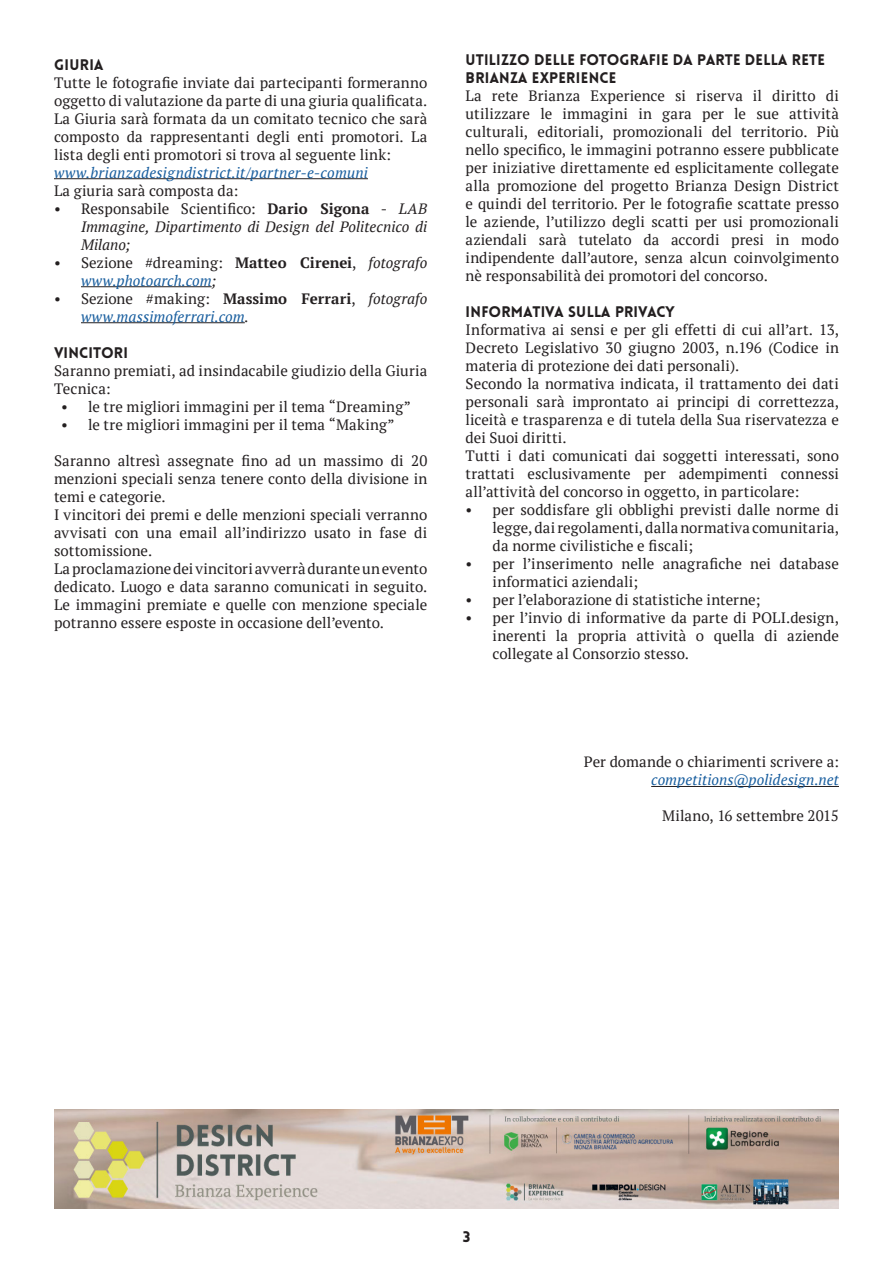
<style>
.page{position:relative;width:893px;height:1263px;background:#fff}
.page>*{position:absolute;margin:0;border:0;box-sizing:border-box;transform-origin:0 0}
.Normale{font:15px/18px "PT Serif";letter-spacing:.005em;color:#231f20;text-align:justify}
.Normale-2{font:italic 15px/18px "PT Serif";letter-spacing:.01em;color:#175d9e}
.Normale-3{font:900 15px/18px "Lovelo";letter-spacing:.005em;color:#231f20}
.t1{font:italic 15px/18px "PT Serif";color:#231f20;text-align:justify}
.s1{font-style:normal}
.s2{font-weight:700;font-style:normal}
.s3{font-weight:700}
.s4{font-style:italic}
.s5{font-style:italic;color:#175d9e}
.s6{font-style:normal;color:#231f20}
.s7{font-weight:700;font-style:normal;color:#231f20}
.s8{color:#231f20}
</style>
<div class="page">
<hr style="left:54px;top:178px;width:314px;height:1px;background:#231f20">
<hr style="left:81px;top:286px;width:131px;height:1px;background:#231f20">
<hr style="left:81px;top:322px;width:164px;height:1px;background:#231f20">
<hr style="left:651px;top:786px;width:188px;height:1px;background:#231f20">
<img style="left:54px;top:1109px;width:785px;height:100px">
<p class="Normale-3" style="left:54px;top:56px;width:51px">GIURIA</p>
<p class="Normale" style="left:54px;top:73px;width:375px">Tutte le fotografie inviate dai partecipanti formeranno oggetto di valutazione da parte di una giuria qualificata.<br>La Giuria sarà formata da un comitato tecnico che sarà composto da rappresentanti degli enti promotori. La lista degli enti promotori si trova al seguente link:</p>
<p class="Normale-2" style="left:54px;top:163px;width:315px">www.brianzadesigndistrict.it/partner-e-comuni</p>
<p class="Normale" style="left:54px;top:181px;width:186px">La giuria sarà composta da:</p>
<p class="t1" style="left:81px;top:199px;width:348px;text-indent:-27px"><span class="s1">• Responsabile Scientifico:</span> <span class="s2">Dario Sigona</span> <span class="s1">-</span> LAB Immagine, Dipartimento di Design del Politecnico di Milano;</p>
<p class="Normale" style="left:81px;top:253px;width:348px;text-indent:-27px">• Sezione #dreaming: <span class="s3">Matteo Cirenei</span>, <span class="s4">fotografo </span><span class="s5">www.photoarch.com</span><span class="s4">;</span></p>
<p class="Normale-2" style="left:81px;top:289px;width:348px;text-indent:-27px"><span class="s6">• Sezione #making:</span> <span class="s7">Massimo Ferrari</span><span class="s6">,</span> <span class="s8">fotografo </span>www.massimoferrari.com<span class="s8">.</span></p>
<p class="Normale-3" style="left:54px;top:344px;width:76px">VINCITORI</p>
<p class="Normale" style="left:54px;top:361px;width:375px">Saranno premiati, ad insindacabile giudizio della Giuria<br>Tecnica:</p>
<p class="Normale" style="left:61px;top:397px;width:351px">• le tre migliori immagini per il tema “Dreaming”</p>
<p class="Normale" style="left:61px;top:415px;width:335px">• le tre migliori immagini per il tema “Making”</p>
<p class="Normale" style="left:54px;top:451px;width:375px">Saranno altresì assegnate fino ad un massimo di 20 menzioni speciali senza tenere conto della divisione in temi e categorie.</p>
<p class="Normale" style="left:54px;top:505px;width:375px">I vincitori dei premi e delle menzioni speciali verranno avvisati con una email all’indirizzo usato in fase di sottomissione.</p>
<p class="Normale" style="left:54px;top:559px;width:375px">La proclamazione dei vincitori avverrà durante un evento dedicato. Luogo e data saranno comunicati in seguito.<br>Le immagini premiate e quelle con menzione speciale potranno essere esposte in occasione dell’evento.</p>
<p class="Normale-3" style="left:466px;top:51px;width:361px">UTILIZZO DELLE FOTOGRAFIE DA PARTE DELLA RETE<br>BRIANZA EXPERIENCE</p>
<p class="Normale" style="left:466px;top:87px;width:375px">La rete Brianza Experience si riserva il diritto di utilizzare le immagini in gara per le sue attività culturali, editoriali, promozionali del territorio. Più nello specifico, le immagini potranno essere pubblicate per iniziative direttamente ed esplicitamente collegate alla promozione del progetto Brianza Design District e quindi del territorio. Per le fotografie scattate presso le aziende, l’utilizzo degli scatti per usi promozionali aziendali sarà tutelato da accordi presi in modo indipendente dall’autore, senza alcun coinvolgimento nè responsabilità dei promotori del concorso.</p>
<p class="Normale-3" style="left:466px;top:303px;width:211px">INFORMATIVA SULLA PRIVACY</p>
<p class="Normale" style="left:466px;top:321px;width:375px">Informativa ai sensi e per gli effetti di cui all’art. 13, Decreto Legislativo 30 giugno 2003, n.196 (Codice in materia di protezione dei dati personali).</p>
<p class="Normale" style="left:466px;top:375px;width:375px">Secondo la normativa indicata, il trattamento dei dati personali sarà improntato ai principi di correttezza, liceità e trasparenza e di tutela della Sua riservatezza e dei Suoi diritti.</p>
<p class="Normale" style="left:466px;top:447px;width:375px">Tutti i dati comunicati dai soggetti interessati, sono trattati esclusivamente per adempimenti connessi all’attività del concorso in oggetto, in particolare:</p>
<p class="Normale" style="left:493px;top:501px;width:348px;text-indent:-27px">• per soddisfare gli obblighi previsti dalle norme di legge, dai regolamenti, dalla normativa comunitaria, da norme civilistiche e fiscali;</p>
<p class="Normale" style="left:493px;top:555px;width:348px;text-indent:-27px">• per l’inserimento nelle anagrafiche nei database informatici aziendali;</p>
<p class="Normale" style="left:466px;top:591px;width:296px">• per l’elaborazione di statistiche interne;</p>
<p class="Normale" style="left:493px;top:609px;width:348px;text-indent:-27px">• per l’invio di informative da parte di POLI.design, inerenti la propria attività o quella di aziende collegate al Consorzio stesso.</p>
<p class="Normale" style="left:584px;top:753px;width:257px">Per domande o chiarimenti scrivere a:</p>
<p class="Normale-2" style="left:651px;top:771px;width:189px">competitions@polidesign.net</p>
<p class="Normale" style="left:662px;top:807px;width:178px">Milano, 16 settembre 2015</p>
<p class="Normale-3" style="left:463px;top:1227px;width:9px">3</p>
</div>
